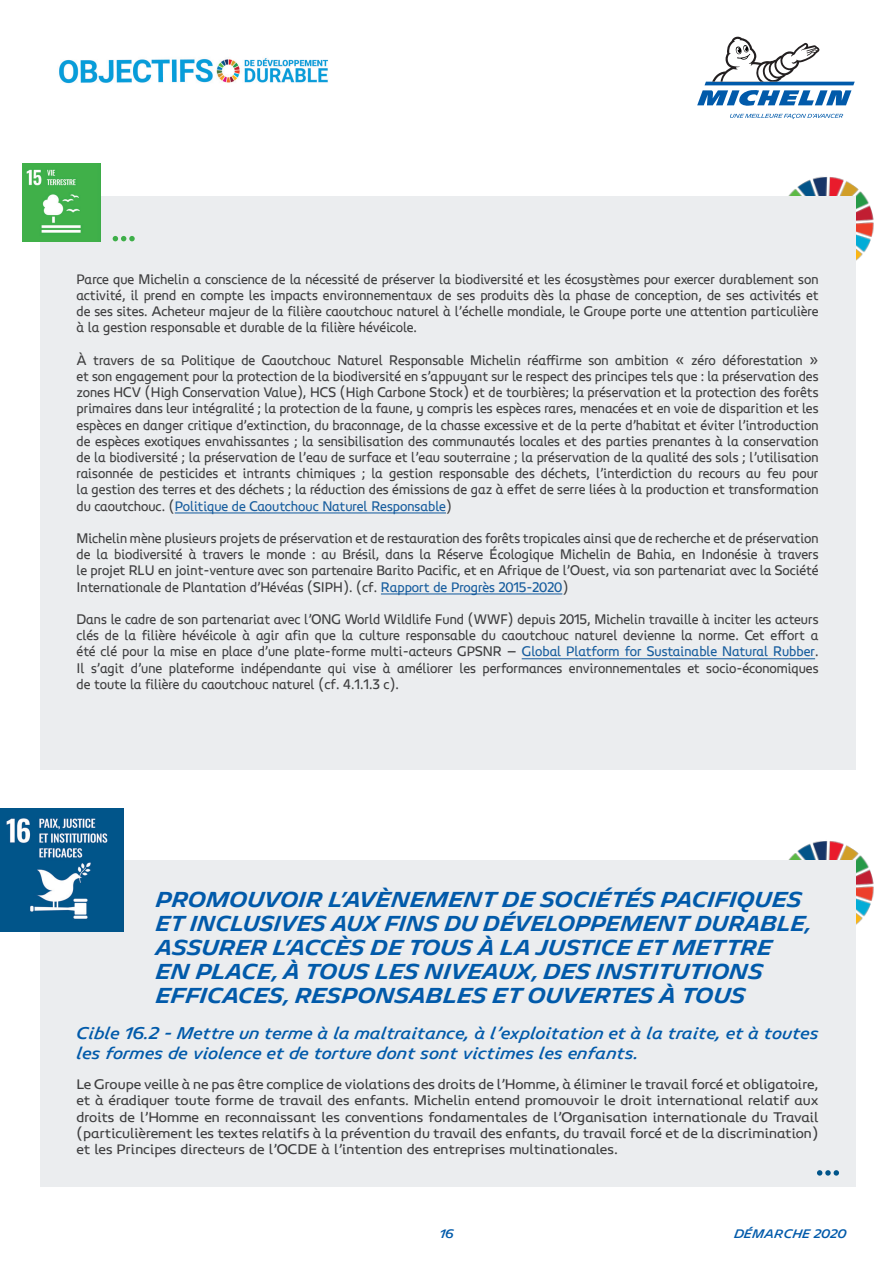
<style>
.page{position:relative;width:893px;height:1263px;background:#fff}
.page>*{position:absolute;margin:0;border:0;box-sizing:border-box;transform-origin:0 0}
.t1{font:600 21px/24px "Michelin Unit Titling";color:#015aaa;scale:.9 1}
.t2{font:italic 500 16.5px/19.8px "Michelin Unit Text";color:#015aaa}
.t3{font:13.5px/16.2px "Michelin Unit Text";color:#3e3e3f;text-align:justify;scale:.9 1}
.t4{font:13.5px/16.2px "Michelin Unit Text";color:#3e3e3f;text-align:justify}
.t5{font:italic 500 12px "Michelin Unit Text";color:#015aaa}
.s1{color:#175d9e}
</style>
<div class="page">
<svg style="left:730px;top:114px;width:113px;height:5px"></svg>
<svg style="left:697px;top:37px;width:158px;height:69px"></svg>
<img style="left:59px;top:58px;width:269px;height:26px">
<img style="left:788px;top:841px;width:86px;height:97px">
<div style="left:40px;top:860px;width:815px;height:326px;background:#ebedef"></div>
<img style="left:0;top:809px;width:123px;height:123px">
<svg style="left:817px;top:1170px;width:22px;height:5px"></svg>
<img style="left:788px;top:176px;width:86px;height:98px">
<div style="left:40px;top:196px;width:815px;height:574px;background:#ebedef"></div>
<img style="left:23px;top:163px;width:78px;height:78px">
<svg style="left:113px;top:236px;width:22px;height:5px"></svg>
<hr style="left:175px;top:512px;width:271px;height:1px;background:#175d9e">
<hr style="left:381px;top:593px;width:181px;height:1px;background:#175d9e">
<hr style="left:522px;top:658px;width:293px;height:1px;background:#175d9e">
<p class="t3" style="left:77px;top:271px;width:826px">Parce que Michelin a conscience de la nécessité de préserver la biodiversité et les écosystèmes pour exercer durablement son activité, il prend en compte les impacts environnementaux de ses produits dès la phase de conception, de ses activités et de ses sites. Acheteur majeur de la filière caoutchouc naturel à l’échelle mondiale, le Groupe porte une attention particulière à la gestion responsable et durable de la filière hévéicole.</p>
<p class="t3" style="left:77px;top:352px;width:826px">À travers de sa Politique de Caoutchouc Naturel Responsable Michelin réaffirme son ambition « zéro déforestation » et son engagement pour la protection de la biodiversité en s’appuyant sur le respect des principes tels que : la préservation des zones HCV (High Conservation Value), HCS (High Carbone Stock) et de tourbières; la préservation et la protection des forêts primaires dans leur intégralité ; la protection de la faune, y compris les espèces rares, menacées et en voie de disparition et les espèces en danger critique d’extinction, du braconnage, de la chasse excessive et de la perte d’habitat et éviter l’introduction de espèces exotiques envahissantes ; la sensibilisation des communautés locales et des parties prenantes à la conservation de la biodiversité ; la préservation de l’eau de surface et l’eau souterraine ; la préservation de la qualité des sols ; l’utilisation raisonnée de pesticides et intrants chimiques ; la gestion responsable des déchets, l’interdiction du recours au feu pour la gestion des terres et des déchets ; la réduction des émissions de gaz à effet de serre liées à la production et transformation du caoutchouc. (<span class="s1">Politique de Caoutchouc Naturel Responsable</span>)</p>
<p class="t3" style="left:77px;top:530px;width:826px">Michelin mène plusieurs projets de préservation et de restauration des forêts tropicales ainsi que de recherche et de préservation de la biodiversité à travers le monde : au Brésil, dans la Réserve Écologique Michelin de Bahia, en Indonésie à travers le projet RLU en joint-venture avec son partenaire Barito Pacific, et en Afrique de l’Ouest, via son partenariat avec la Société Internationale de Plantation d’Hévéas (SIPH). (cf. <span class="s1">Rapport de Progrès 2015-2020</span>)</p>
<p class="t3" style="left:77px;top:611px;width:826px">Dans le cadre de son partenariat avec l’ONG World Wildlife Fund (WWF) depuis 2015, Michelin travaille à inciter les acteurs clés de la filière hévéicole à agir afin que la culture responsable du caoutchouc naturel devienne la norme. Cet effort a été clé pour la mise en place d’une plate-forme multi-acteurs GPSNR – <span class="s1">Global Platform for Sustainable Natural Rubber</span>.<br>Il s’agit d’une plateforme indépendante qui vise à améliorer les performances environnementales et socio-économiques de toute la filière du caoutchouc naturel (cf. 4.1.1.3 c).</p>
<h1 class="t1" style="left:156px;top:888px;width:731px">PROMOUVOIR L’AVÈNEMENT DE SOCIÉTÉS PACIFIQUES ET INCLUSIVES AUX FINS DU DÉVELOPPEMENT DURABLE, ASSURER L’ACCÈS DE TOUS À LA JUSTICE ET METTRE<br>EN PLACE, À TOUS LES NIVEAUX, DES INSTITUTIONS EFFICACES, RESPONSABLES ET OUVERTES À TOUS</h1>
<p class="t2" style="left:77px;top:1023px;width:744px">Cible 16.2 - Mettre un terme à la maltraitance, à l’exploitation et à la traite, et à toutes les formes de violence et de torture dont sont victimes les enfants.</p>
<p class="t4" style="left:77px;top:1076px;width:743px">Le Groupe veille à ne pas être complice de violations des droits de l’Homme, à éliminer le travail forcé et obligatoire, et à éradiquer toute forme de travail des enfants. Michelin entend promouvoir le droit international relatif aux droits de l’Homme en reconnaissant les conventions fondamentales de l’Organisation internationale du Travail (particulièrement les textes relatifs à la prévention du travail des enfants, du travail forcé et de la discrimination) et les Principes directeurs de l’OCDE à l’intention des entreprises multinationales.</p>
<p class="t5" style="left:439px;top:1226px;width:16px">16</p>
<p class="t5" style="left:734px;top:1226px;width:114px">DÉMARCHE 2020</p>
</div>
